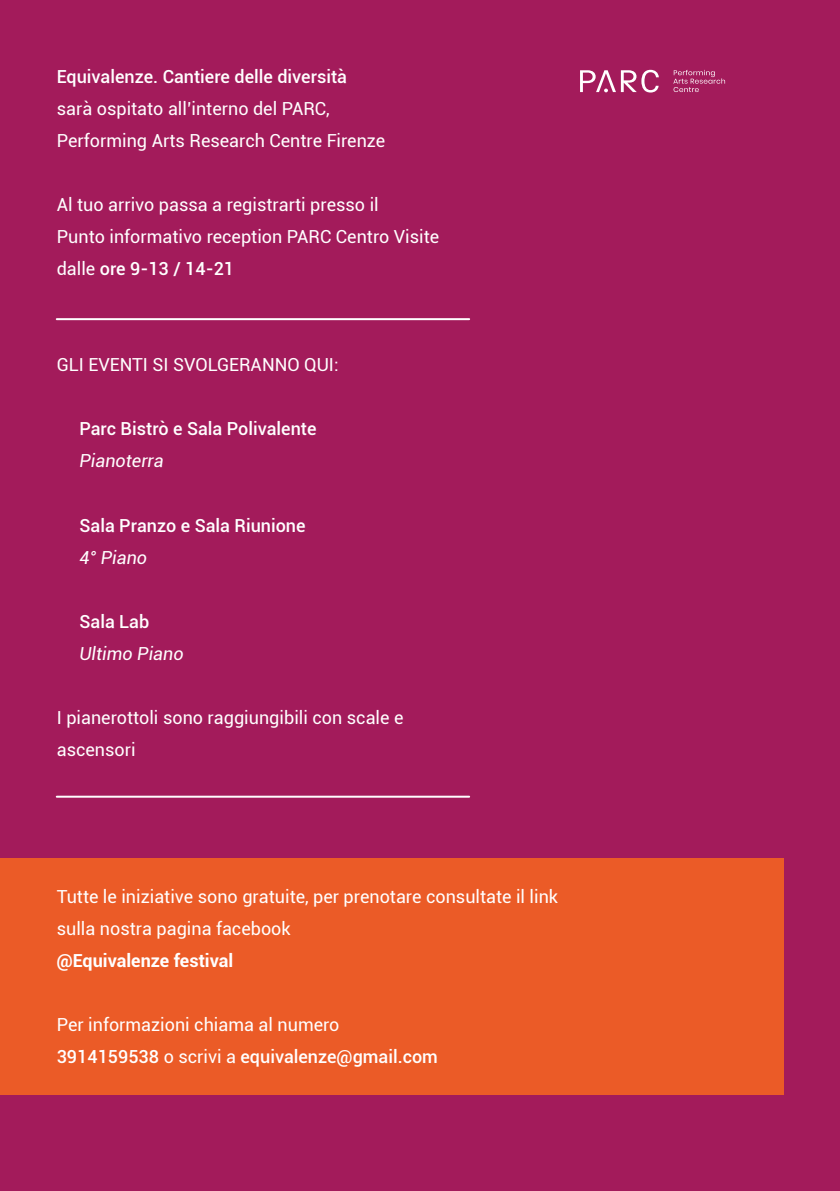
<style>
.page{position:relative;width:840px;height:1191px;background:#fff}
.page>*{position:absolute;margin:0;border:0;box-sizing:border-box;transform-origin:0 0}
.t1{font:18px/32px "Roboto";color:#fff}
.t2{font:500 18px "Roboto";color:#fff}
.t3{font:italic 18px "Roboto";color:#fff}
.t4{font:700 18px "Roboto";color:#fff}
.s1{font-weight:500}
</style>
<div class="page">
<div style="left:0;top:0;width:839px;height:1191px;background:#a31b5b"></div>
<div style="left:0;top:857px;width:782px;height:237px;background:#eb5b27"></div>
<svg style="left:673px;top:70px;width:51px;height:22px"></svg>
<svg style="left:580px;top:70px;width:78px;height:23px"></svg>
<hr style="left:57px;top:318px;width:412px;height:2px;background:#fff">
<hr style="left:57px;top:795px;width:412px;height:2px;background:#fff">
<p class="t2" style="left:57px;top:64px;width:291px">Equivalenze. Cantiere delle diversità</p>
<p class="t1" style="left:57px;top:92px;width:330px">sarà ospitato all’interno del PARC,<br>Performing Arts Research Centre Firenze</p>
<p class="t1" style="left:57px;top:188px;width:384px">Al tuo arrivo passa a registrarti presso il<br>Punto informativo reception PARC Centro Visite dalle <span class="s1">ore 9-13 / 14-21</span></p>
<p class="t1" style="left:57px;top:348px;width:283px">GLI EVENTI SI SVOLGERANNO QUI:</p>
<p class="t2" style="left:79px;top:416px;width:238px">Parc Bistrò e Sala Polivalente</p>
<p class="t3" style="left:79px;top:448px;width:86px">Pianoterra</p>
<p class="t2" style="left:79px;top:512px;width:227px">Sala Pranzo e Sala Riunione</p>
<p class="t3" style="left:79px;top:544px;width:69px">4° Piano</p>
<p class="t2" style="left:79px;top:608px;width:71px">Sala Lab</p>
<p class="t3" style="left:79px;top:640px;width:106px">Ultimo Piano</p>
<p class="t1" style="left:57px;top:700px;width:348px">I pianerottoli sono raggiungibili con scale e ascensori</p>
<p class="t1" style="left:57px;top:880px;width:502px">Tutte le iniziative sono gratuite, per prenotare consultate il link sulla nostra pagina facebook</p>
<p class="t4" style="left:57px;top:948px;width:178px">@Equivalenze festival</p>
<p class="t1" style="left:57px;top:1008px;width:382px">Per informazioni chiama al numero<br><span class="s1">3914159538</span> o scrivi a <span class="s1">equivalenze@gmail.com</span></p>
</div>
